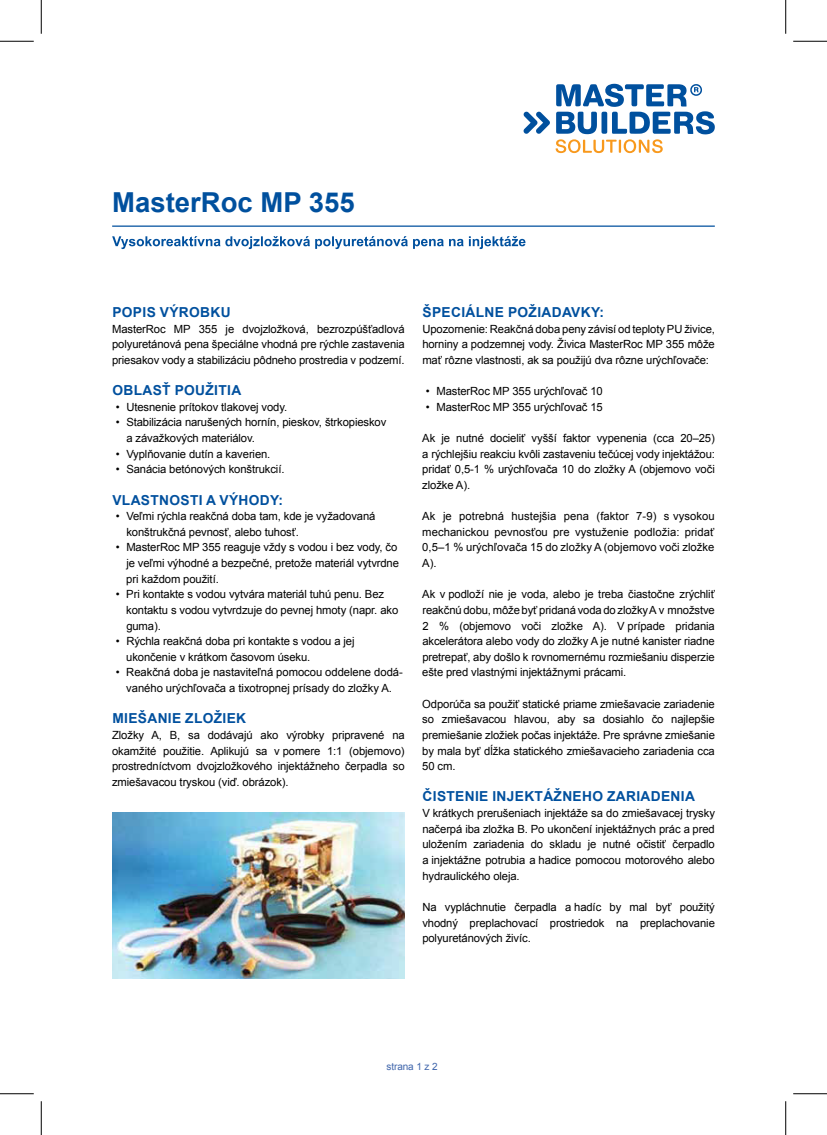
<style>
.page{position:relative;width:827px;height:1135px;background:#fff}
.page>*{position:absolute;margin:0;border:0;box-sizing:border-box;transform-origin:0 0}
.t1{font:700 27.5px "Arial";color:#00509e}
.t2{font:700 13.75px "Arial";letter-spacing:.025em;color:#00509e}
.t3{font:11.25px/15.6px "Arial";letter-spacing:-.01em;color:#000;text-align:justify}
.t4{font:10px "Arial";letter-spacing:-.01em;color:#4066ac}
</style>
<div class="page">
<svg style="left:112px;top:236px;width:413px;height:13px"></svg>
<hr style="left:112px;top:226px;width:602px;height:1px;background:#00509e">
<svg style="left:523px;top:84px;width:191px;height:69px"></svg>
<img style="left:112px;top:813px;width:292px;height:165px">
<hr style="left:0;top:41px;width:34px;height:1px;background:#000">
<hr style="left:793px;top:41px;width:34px;height:1px;background:#000">
<hr style="left:0;top:1093px;width:34px;height:1px;background:#000">
<hr style="left:793px;top:1093px;width:34px;height:1px;background:#000">
<hr style="left:41px;top:0;width:1px;height:34px;background:#000">
<hr style="left:41px;top:1101px;width:1px;height:34px;background:#000">
<hr style="left:785px;top:0;width:1px;height:34px;background:#000">
<hr style="left:785px;top:1101px;width:1px;height:34px;background:#000">
<h1 class="t1" style="left:112px;top:184px;width:244px">MasterRoc MP 355</h1>
<p class="t2" style="left:112px;top:303px;width:120px">POPIS VÝROBKU</p>
<p class="t3" style="left:112px;top:321px;width:294px">MasterRoc MP 355 je dvojzložková, bezrozpúšťadlová polyuretánová pena špeciálne vhodná pre rýchle zastavenia priesakov vody a stabilizáciu pôdneho prostredia v podzemí.</p>
<p class="t2" style="left:112px;top:381px;width:130px">OBLASŤ POUŽITIA</p>
<p class="t3" style="left:116px;top:399px;width:173px">• Utesnenie prítokov tlakovej vody.</p>
<p class="t3" style="left:126px;top:415px;width:261px;text-indent:-11px">• Stabilizácia narušených hornín, pieskov, štrkopieskov a závažkových materiálov.</p>
<p class="t3" style="left:116px;top:446px;width:156px">• Vyplňovanie dutín a kaverien.</p>
<p class="t3" style="left:116px;top:462px;width:170px">• Sanácia betónových konštrukcií.</p>
<p class="t2" style="left:112px;top:491px;width:172px">VLASTNOSTI A VÝHODY:</p>
<p class="t3" style="left:126px;top:508px;width:250px;text-indent:-11px">• Veľmi rýchla reakčná doba tam, kde je vyžadovaná konštrukčná pevnosť, alebo tuhosť.</p>
<p class="t3" style="left:126px;top:540px;width:274px;text-align:left;text-indent:-11px">• MasterRoc MP 355 reaguje vždy s vodou i bez vody, čo je veľmi výhodné a bezpečné, pretože materiál vytvrdne pri každom použití.</p>
<p class="t3" style="left:126px;top:587px;width:273px;text-align:left;text-indent:-11px">• Pri kontakte s vodou vytvára materiál tuhú penu. Bez kontaktu s vodou vytvrdzuje do pevnej hmoty (napr. ako guma).</p>
<p class="t3" style="left:126px;top:634px;width:230px;text-indent:-11px">• Rýchla reakčná doba pri kontakte s vodou a jej ukončenie v krátkom časovom úseku.</p>
<p class="t3" style="left:116px;top:665px;width:289px;text-align:center">• Reakčná doba je nastaviteľná pomocou oddelene dodá&shy;vaného urýchľovača a tixotropnej prísady do zložky A.</p>
<p class="t2" style="left:112px;top:709px;width:135px">MIEŠANIE ZLOŽIEK</p>
<p class="t3" style="left:112px;top:727px;width:294px">Zložky A, B, sa dodávajú ako výrobky pripravené na okamžité použitie. Aplikujú sa v pomere 1:1 (objemovo) prostredníctvom dvojzložkového injektážneho čerpadla so zmiešavacou tryskou (viď. obrázok).</p>
<p class="t2" style="left:422px;top:303px;width:183px">ŠPECIÁLNE POŽIADAVKY:</p>
<p class="t3" style="left:422px;top:321px;width:294px">Upozornenie: Reakčná doba peny závisí od teploty PU živice, horniny a podzemnej vody. Živica MasterRoc MP 355 môže mať rôzne vlastnosti, ak sa použijú dva rôzne urýchľovače:</p>
<p class="t3" style="left:426px;top:383px;width:178px">• MasterRoc MP 355 urýchľovač 10</p>
<p class="t3" style="left:426px;top:399px;width:178px">• MasterRoc MP 355 urýchľovač 15</p>
<p class="t3" style="left:422px;top:430px;width:294px">Ak je nutné docieliť vyšší faktor vypenenia (cca 20–25) a rýchlejšiu reakciu kvôli zastaveniu tečúcej vody injektážou: pridať 0,5-1 % urýchľovača 10 do zložky A (objemovo voči zložke A).</p>
<p class="t3" style="left:422px;top:509px;width:294px">Ak je potrebná hustejšia pena (faktor 7-9) s vysokou mechanickou pevnosťou pre vystuženie podložia: pridať 0,5–1 % urýchľovača 15 do zložky A (objemovo voči zložke A).</p>
<p class="t3" style="left:422px;top:587px;width:294px">Ak v podloží nie je voda, alebo je treba čiastočne zrýchliť reakčnú dobu, môže byť pridaná voda do zložkyA v množstve 2 % (objemovo voči zložke A). V prípade pridania akcelerátora alebo vody do zložky A je nutné kanister riadne pretrepať, aby došlo k rovnomernému rozmiešaniu disperzie ešte pred vlastnými injektážnymi prácami.</p>
<p class="t3" style="left:422px;top:696px;width:294px">Odporúča sa použiť statické priame zmiešavacie zariadenie so zmiešavacou hlavou, aby sa dosiahlo čo najlepšie premiešanie zložiek počas injektáže. Pre správne zmiešanie by mala byť dĺžka statického zmiešavacieho zariadenia cca 50 cm.</p>
<p class="t2" style="left:422px;top:787px;width:274px">ČISTENIE INJEKTÁŽNEHO ZARIADENIA</p>
<p class="t3" style="left:422px;top:805px;width:294px">V krátkych prerušeniach injektáže sa do zmiešavacej trysky načerpá iba zložka B. Po ukončení injektážnych prác a pred uložením zariadenia do skladu je nutné očistiť čerpadlo a injektážne potrubia a hadice pomocou motorového alebo hydraulického oleja.</p>
<p class="t3" style="left:422px;top:899px;width:294px">Na vypláchnutie čerpadla a hadíc by mal byť použitý vhodný preplachovací prostriedok na preplachovanie polyuretánových živíc.</p>
<p class="t4" style="left:386px;top:1060px;width:53px">strana 1 z 2</p>
</div>
